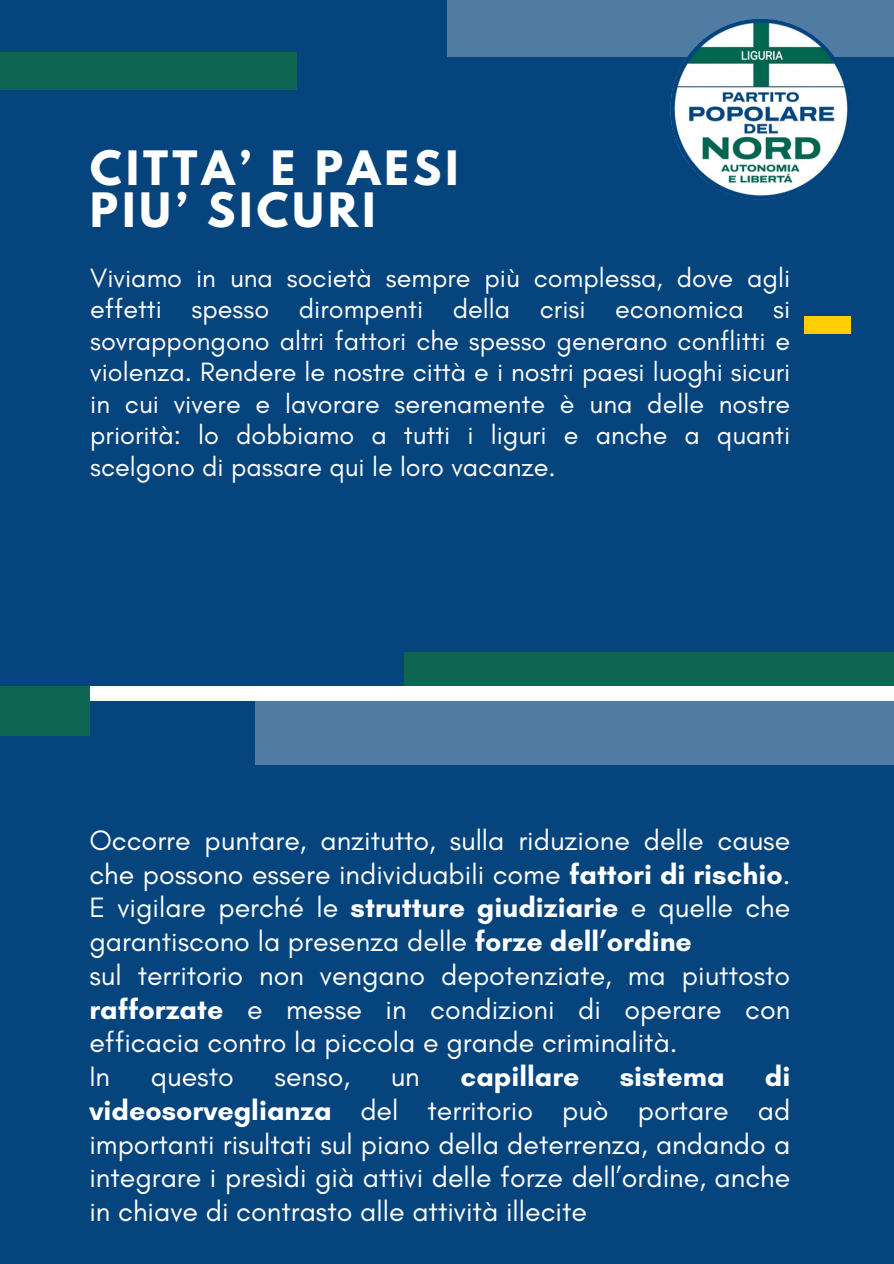
<style>
.page{position:relative;width:894px;height:1264px;background:#fff}
.page>*{position:absolute;margin:0;border:0;box-sizing:border-box;transform-origin:0 0}
.t1{font:700 42px/41.7px "League Spartan";letter-spacing:.1em;color:#fff}
.t2{font:28.5px/33.8px "Glacial Indifference";color:#fff;text-align:justify}
.t3{font:700 28.5px "Glacial Indifference";color:#fff}
.t4{font:27px/31.5px "Glacial Indifference";color:#fff;text-align:justify}
.s1{font-weight:700}
</style>
<div class="page">
<div style="left:0;top:0;width:893px;height:1263px;background:#06447d"></div>
<div style="left:404px;top:652px;width:489px;height:49px;background:#0e6551"></div>
<div style="left:255px;top:701px;width:638px;height:63px;background:#507ba3"></div>
<div style="left:0;top:686px;width:893px;height:15px;background:#fff"></div>
<div style="left:0;top:686px;width:89px;height:50px;background:#0e6551"></div>
<div style="left:446px;top:0;width:447px;height:57px;background:#507ba3"></div>
<div style="left:0;top:52px;width:296px;height:37px;background:#0e6551"></div>
<div style="left:804px;top:316px;width:46px;height:18px;background:#ffcf01"></div>
<img style="left:670px;top:19px;width:180px;height:180px;border-radius:50%">
<h1 class="t1" style="left:90px;top:153px;width:370px">CITTA’ E PAESI<br>PIU’ SICURI</h1>
<p class="t4" style="left:90px;top:261px;width:701px">Viviamo in una società sempre più complessa, dove agli effetti spesso dirompenti della crisi economica si sovrappongono altri fattori che spesso generano conflitti e violenza. Rendere le nostre città e i nostri paesi luoghi sicuri in cui vivere e lavorare serenamente è una delle nostre priorità: lo dobbiamo a tutti i liguri e anche a quanti scelgono di passare qui le loro vacanze.</p>
<p class="t2" style="left:89px;top:822px;width:702px">Occorre puntare, anzitutto, sulla riduzione delle cause che possono essere individuabili come <span class="s1">fattori di rischio</span>.<br>E vigilare perché le <span class="s1">strutture giudiziarie</span> e quelle che garantiscono la presenza delle <span class="s1">forze dell’ordine</span></p>
<p class="t2" style="left:89px;top:957px;width:702px">sul territorio non vengano depotenziate, ma piuttosto <span class="s1">rafforzate</span> e messe in condizioni di operare con efficacia contro la piccola e grande criminalità.</p>
<p class="t2" style="left:89px;top:1059px;width:22px">In</p>
<p class="t2" style="left:151px;top:1059px;width:84px">questo</p>
<p class="t2" style="left:274px;top:1059px;width:77px">senso,</p>
<p class="t2" style="left:390px;top:1059px;width:31px">un</p>
<p class="t3" style="left:460px;top:1058px;width:120px">capillare</p>
<p class="t3" style="left:619px;top:1058px;width:106px">sistema</p>
<p class="t2" style="left:89px;top:1059px;width:702px;text-indent:675px"><span class="s1">di videosorveglianza</span> del territorio può portare ad importanti risultati sul piano della deterrenza, andando a integrare i presìdi già attivi delle forze dell’ordine, anche in chiave di contrasto alle attività illecite</p>
</div>
